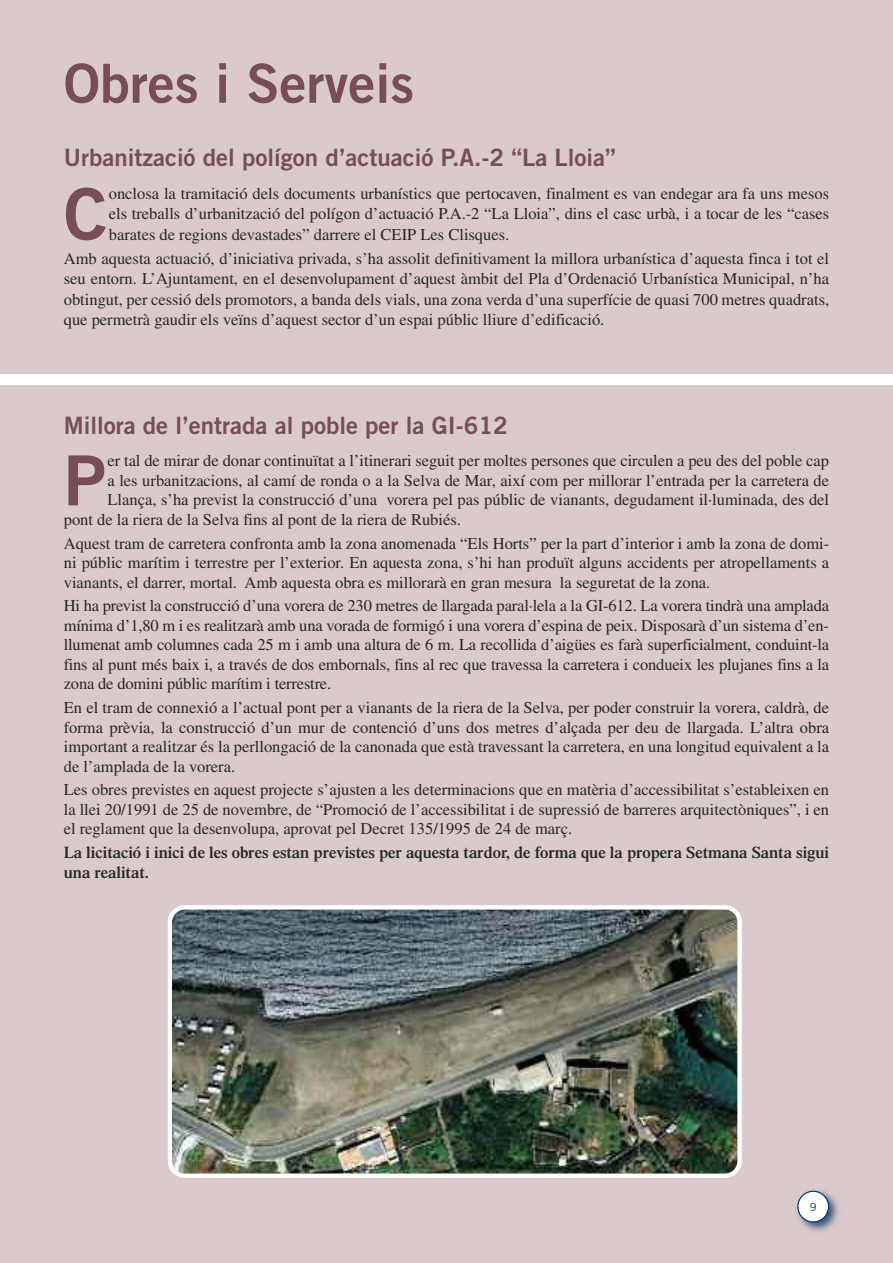
<style>
.page{position:relative;width:893px;height:1263px;background:#dacacb}
.page>*{position:absolute;margin:0;border:0;box-sizing:border-box;transform-origin:0 0}
.t1{font:71.25px "Trade Gothic Bold Two";color:#774e55}
.t2{font:69.15px "Trade Gothic Bold Two";color:#774e55}
.t3{font:54px "Trade Gothic Bold Two";color:#774e55}
.t4{font:24px "Trade Gothic Bold Two";color:#774e55}
.t5{font:16.5px/19.5px "Times";color:#272627;text-align:justify}
.t6{font:600 16.5px/19.5px "Times";color:#272627}
.t7{font:11.25px "Trade Gothic";color:#003776}
</style>
<div class="page">
<img style="left:168px;top:905px;width:574px;height:273px">
<div style="left:0;top:374px;width:893px;height:11px;background:#fff"></div>
<img style="left:801px;top:1190px;width:38px;height:42px">
<svg style="left:797px;top:1191px;width:32px;height:31px"></svg>
<h3 class="t3" style="left:64px;top:64px;width:352px">Obres i Serveis</h3>
<h3 class="t4" style="left:64px;top:149px;width:554px">Urbanització del polígon d’actuació P.A.-2 “La Lloia”</h3>
<h1 class="t1" style="left:64px;top:188px;width:45px">C</h1>
<p class="t5" style="left:109px;top:185px;width:722px;line-height:20.2px">onclosa la tramitació dels documents urbanístics que pertocaven, finalment es van endegar ara fa uns mesos els treballs d’urbanització del polígon d’actuació P.A.-2 “La Lloia”, dins el casc urbà, i a tocar de les “cases barates de regions devastades” darrere el CEIP Les Clisques.</p>
<p class="t5" style="left:64px;top:250px;width:767px;line-height:20.2px">Amb aquesta actuació, d’iniciativa privada, s’ha assolit definitivament la millora urbanística d’aquesta finca i tot el seu entorn. L’Ajuntament, en el desenvolupament d’aquest àmbit del Pla d’Ordenació Urbanística Municipal, n’ha obtingut, per cessió dels promotors, a banda dels vials, una zona verda d’una superfície de quasi 700 metres quadrats, que permetrà gaudir els veïns d’aquest sector d’un espai públic lliure d’edificació.</p>
<h3 class="t4" style="left:64px;top:417px;width:445px">Millora de l’entrada al poble per la GI-612</h3>
<h2 class="t2" style="left:64px;top:455px;width:44px">P</h2>
<p class="t5" style="left:107px;top:453px;width:723px">er tal de mirar de donar continuïtat a l’itinerari seguit per moltes persones que circulen a peu des del poble cap</p>
<p class="t5" style="left:107px;top:472px;width:723px">a les urbanitzacions, al camí de ronda o a la Selva de Mar, així com per millorar l’entrada per la carretera de</p>
<p class="t5" style="left:107px;top:492px;width:723px">Llança, s’ha previst la construcció d’una vorera pel pas públic de vianants, degudament il·luminada, des del</p>
<p class="t5" style="left:64px;top:511px;width:399px">pont de la riera de la Selva fins al pont de la riera de Rubiés.</p>
<p class="t5" style="left:64px;top:535px;width:767px">Aquest tram de carretera confronta amb la zona anomenada “Els Horts” per la part d’interior i amb la zona de domi&shy;ni públic marítim i terrestre per l’exterior. En aquesta zona, s’hi han produït alguns accidents per atropellaments a vianants, el darrer, mortal. Amb aquesta obra es millorarà en gran mesura la seguretat de la zona.</p>
<p class="t5" style="left:64px;top:598px;width:767px">Hi ha previst la construcció d’una vorera de 230 metres de llargada paral·lela a la GI-612. La vorera tindrà una amplada mínima d’1,80 m i es realitzarà amb una vorada de formigó i una vorera d’espina de peix. Disposarà d’un sistema d’en&shy;llumenat amb columnes cada 25 m i amb una altura de 6 m. La recollida d’aigües es farà superficialment, conduint-la fins al punt més baix i, a través de dos embornals, fins al rec que travessa la carretera i condueix les plujanes fins a la zona de domini públic marítim i terrestre.</p>
<p class="t5" style="left:64px;top:699px;width:767px">En el tram de connexió a l’actual pont per a vianants de la riera de la Selva, per poder construir la vorera, caldrà, de forma prèvia, la construcció d’un mur de contenció d’uns dos metres d’alçada per deu de llargada. L’altra obra important a realitzar és la perllongació de la canonada que està travessant la carretera, en una longitud equivalent a la de l’amplada de la vorera.</p>
<p class="t5" style="left:64px;top:782px;width:767px">Les obres previstes en aquest projecte s’ajusten a les determinacions que en matèria d’accessibilitat s’estableixen en la llei 20/1991 de 25 de novembre, de “Promoció de l’accessibilitat i de supressió de barreres arquitectòniques”, i en el reglament que la desenvolupa, aprovat pel Decret 135/1995 de 24 de març.</p>
<p class="t6" style="left:64px;top:844px;width:767px">La licitació i inici de les obres estan previstes per aquesta tardor, de forma que la propera Setmana Santa sigui una realitat.</p>
<p class="t7" style="left:810px;top:1202px;width:8px">9</p>
</div>
